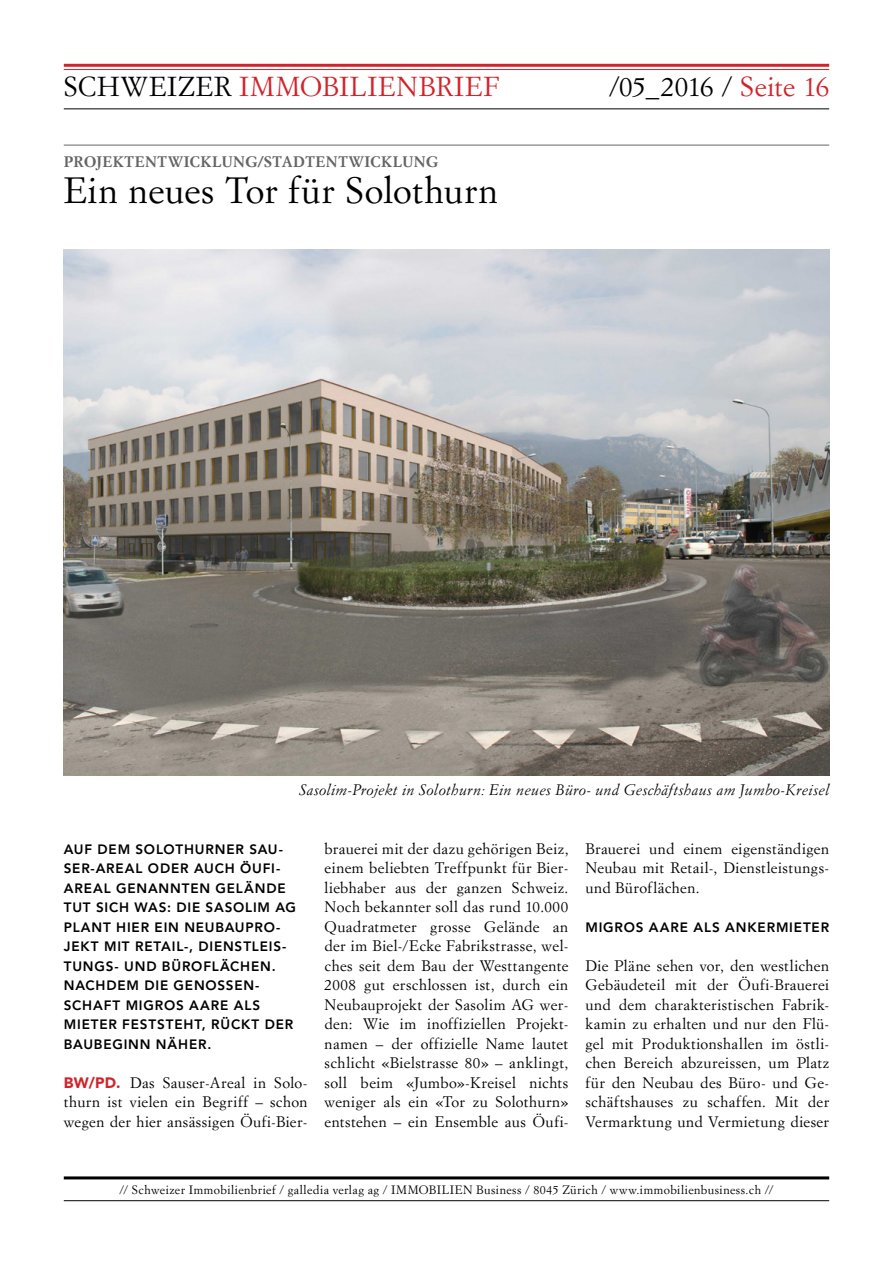
<style>
.page{position:relative;width:893px;height:1263px;background:#fff}
.page>*{position:absolute;margin:0;border:0;box-sizing:border-box;transform-origin:0 0}
.t1{font:36px "Simoncini Garamond Std";letter-spacing:.015em;color:#000}
.t2{font:27px "Simoncini Garamond Std";letter-spacing:.03em;color:#d2232a}
.t3{font:27px "Simoncini Garamond Std";letter-spacing:.005em;color:#000}
.t4{font:15px/19.5px "Simoncini Garamond Std";letter-spacing:.03em;color:#000;text-align:justify}
.t5{font:italic 15px "Simoncini Garamond Std";letter-spacing:.02em;color:#000}
.t6{font:700 15px "Simoncini Garamond Std";letter-spacing:.02em;color:#636466}
.t7{font:800 13.5px/19.5px "Avenir LT Std";letter-spacing:.06em;color:#000}
.t8{font:12px "Simoncini Garamond Std";letter-spacing:.04em;color:#000}
.s1{color:#000}
.s2{color:#d2232a}
.s3{font-family:"Avenir LT Std";font-weight:900;color:#d2232a}
</style>
<div class="page">
<hr style="left:64px;top:1176px;width:765px;height:3px;background:#000">
<hr style="left:64px;top:1200px;width:765px;height:1px;background:#000">
<hr style="left:64px;top:64px;width:765px;height:3px;background:#d2232a">
<hr style="left:64px;top:69px;width:765px;height:1px;background:#d2232a">
<hr style="left:64px;top:108px;width:765px;height:1px;background:#000">
<hr style="left:64px;top:145px;width:765px;height:1px;background:#636466">
<img style="left:64px;top:249px;width:765px;height:527px">
<h2 class="t2" style="left:64px;top:70px;width:437px"><span class="s1">SCHWEIZER</span> IMMOBILIENBRIEF</h2>
<h2 class="t3" style="left:609px;top:70px;width:222px">/05_2016 / <span class="s2">Seite 16</span></h2>
<p class="t6" style="left:64px;top:152px;width:376px">PROJEKTENTWICKLUNG/STADTENTWICKLUNG</p>
<h1 class="t1" style="left:64px;top:168px;width:436px">Ein neues Tor für Solothurn</h1>
<p class="t5" style="left:299px;top:781px;width:531px">Sasolim-Projekt in Solothurn: Ein neues Büro- und Geschäftshaus am Jumbo-Kreisel</p>
<p class="t7" style="left:64px;top:839px;width:234px">AUF DEM SOLOTHURNER SAU-<br>SER-AREAL ODER AUCH ÖUFI-<br>AREAL GENANNTEN GELÄNDE<br>TUT SICH WAS: DIE SASOLIM AG<br>PLANT HIER EIN NEUBAUPRO-<br>JEKT MIT RETAIL-, DIENSTLEIS-<br>TUNGS- UND BÜROFLÄCHEN.<br>NACHDEM DIE GENOSSEN-<br>SCHAFT MIGROS AARE ALS<br>MIETER FESTSTEHT, RÜCKT DER<br>BAUBEGINN NÄHER.</p>
<p class="t4" style="left:64px;top:1072px;width:245px"><span class="s3">BW/PD.</span> Das Sauser-Areal in Solo&shy;thurn ist vielen ein Begriff – schon wegen der hier ansässigen Öufi-Bier-</p>
<p class="t4" style="left:325px;top:838px;width:245px">brauerei mit der dazu gehörigen Beiz, einem beliebten Treffpunkt für Bier&shy;liebhaber aus der ganzen Schweiz.<br>Noch bekannter soll das rund 10.000<br>Quadratmeter grosse Gelände an der im Biel-/Ecke Fabrikstrasse, wel&shy;ches seit dem Bau der Westtangente 2008 gut erschlossen ist, durch ein Neubauprojekt der Sasolim AG wer&shy;den: Wie im inoffiziellen Projekt&shy;namen – der offizielle Name lautet schlicht «Bielstrasse 80» – anklingt, soll beim «Jumbo»-Kreisel nichts weniger als ein «Tor zu Solothurn» entstehen – ein Ensemble aus Öufi-</p>
<p class="t4" style="left:585px;top:838px;width:245px">Brauerei und einem eigenständigen Neubau mit Retail-, Dienstleistungs&shy;und Büroflächen.</p>
<p class="t7" style="left:585px;top:917px;width:245px">MIGROS AARE ALS ANKERMIETER</p>
<p class="t4" style="left:585px;top:955px;width:245px">Die Pläne sehen vor, den westlichen Gebäudeteil mit der Öufi-Brauerei und dem charakteristischen Fabrik&shy;kamin zu erhalten und nur den Flü&shy;gel mit Produktionshallen im östli&shy;chen Bereich abzureissen, um Platz für den Neubau des Büro- und Ge&shy;schäftshauses zu schaffen. Mit der Vermarktung und Vermietung dieser</p>
<p class="t8" style="left:120px;top:1183px;width:655px">// Schweizer Immobilienbrief / galledia verlag ag / IMMOBILIEN Business / 8045 Zürich / www.immobilienbusiness.ch //</p>
</div>
